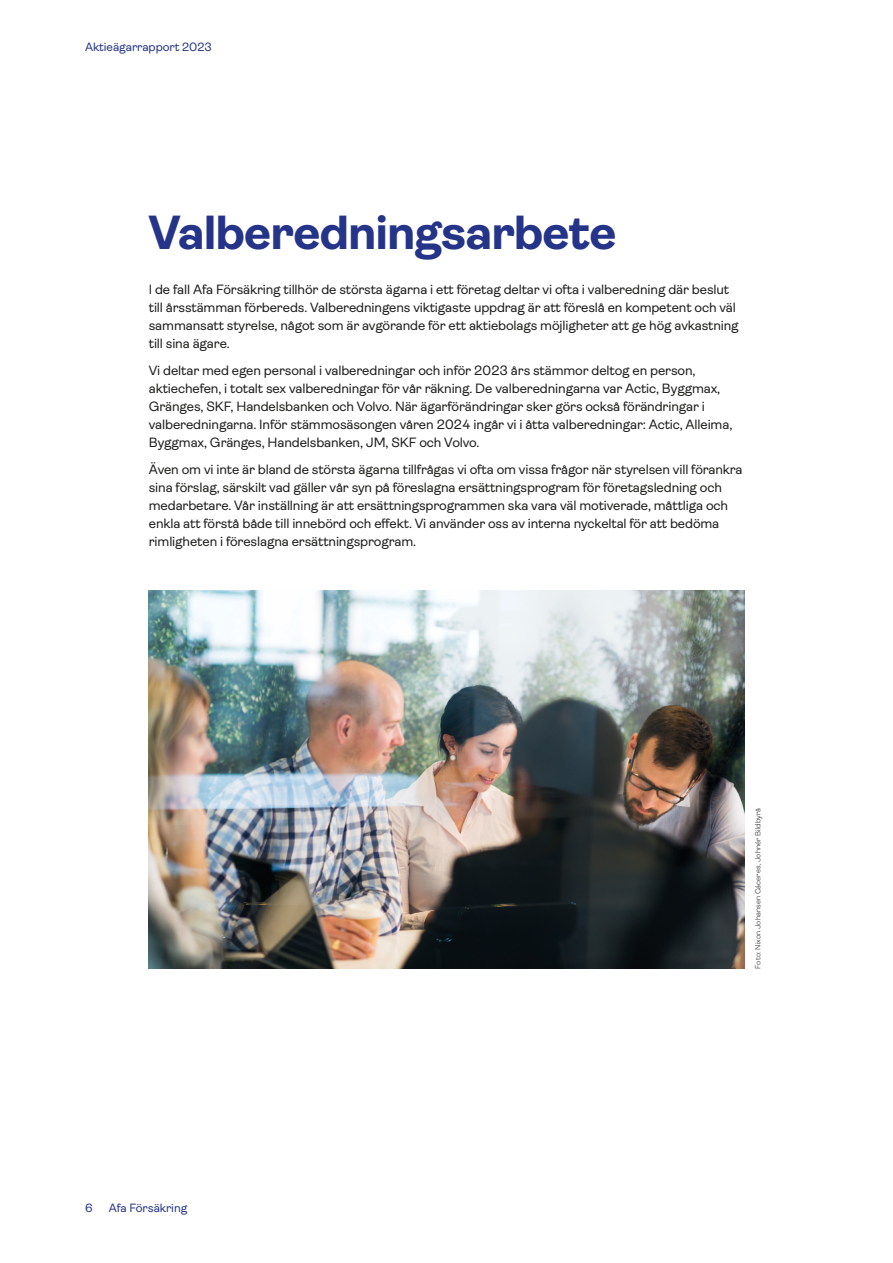
<style>
.page{position:relative;width:893px;height:1263px;background:#fff}
.page>*{position:absolute;margin:0;border:0;box-sizing:border-box;transform-origin:0 0}
.t1{font:700 48px "Ambit";letter-spacing:-.02em;color:#253488}
.t2{font:13.5px/18px "Ambit";letter-spacing:-.01em;color:#1d1d1b}
.t3{font:12px "Ambit";letter-spacing:-.005em;color:#253488}
.t4{font:300 7.5px "Ambit";letter-spacing:.01em;color:#1d1d1b}
</style>
<div class="page">
<img style="left:149px;top:591px;width:595px;height:378px">
<p class="t3" style="left:85px;top:40px;width:128px">Aktieägarrapport 2023</p>
<h1 class="t1" style="left:149px;top:206px;width:469px">Valberedningsarbete</h1>
<p class="t2" style="left:149px;top:280px;width:591px">I de fall Afa Försäkring tillhör de största ägarna i ett företag deltar vi ofta i valberedning där beslut till årsstämman förbereds. Valberedningens viktigaste uppdrag är att föreslå en kompetent och väl sammansatt styrelse, något som är avgörande för ett aktiebolags möjligheter att ge hög avkastning till sina ägare.</p>
<p class="t2" style="left:149px;top:361px;width:585px">Vi deltar med egen personal i valberedningar och inför 2023 års stämmor deltog en person, aktiechefen, i totalt sex valberedningar för vår räkning. De valberedningarna var Actic, Byggmax, Gränges, SKF, Handelsbanken och Volvo. När ägarförändringar sker görs också förändringar i valberedningarna. Inför stämmosäsongen våren 2024 ingår vi i åtta valberedningar: Actic, Alleima, Byggmax, Gränges, Handelsbanken, JM, SKF och Volvo.</p>
<p class="t2" style="left:149px;top:460px;width:595px">Även om vi inte är bland de största ägarna tillfrågas vi ofta om vissa frågor när styrelsen vill förankra sina förslag, särskilt vad gäller vår syn på föreslagna ersättningsprogram för företagsledning och medarbetare. Vår inställning är att ersättningsprogrammen ska vara väl motiverade, måttliga och enkla att förstå både till innebörd och effekt. Vi använder oss av interna nyckeltal för att bedöma rimligheten i föreslagna ersättningsprogram.</p>
<p class="t3" style="left:85px;top:1201px;width:9px">6</p>
<p class="t3" style="left:109px;top:1201px;width:80px">Afa Försäkring</p>
<p class="t4" style="left:754px;top:969px;width:163px;rotate:-90deg">Foto: Nixon Johansen Cáceres, Johnér Bildbyrå</p>
</div>
